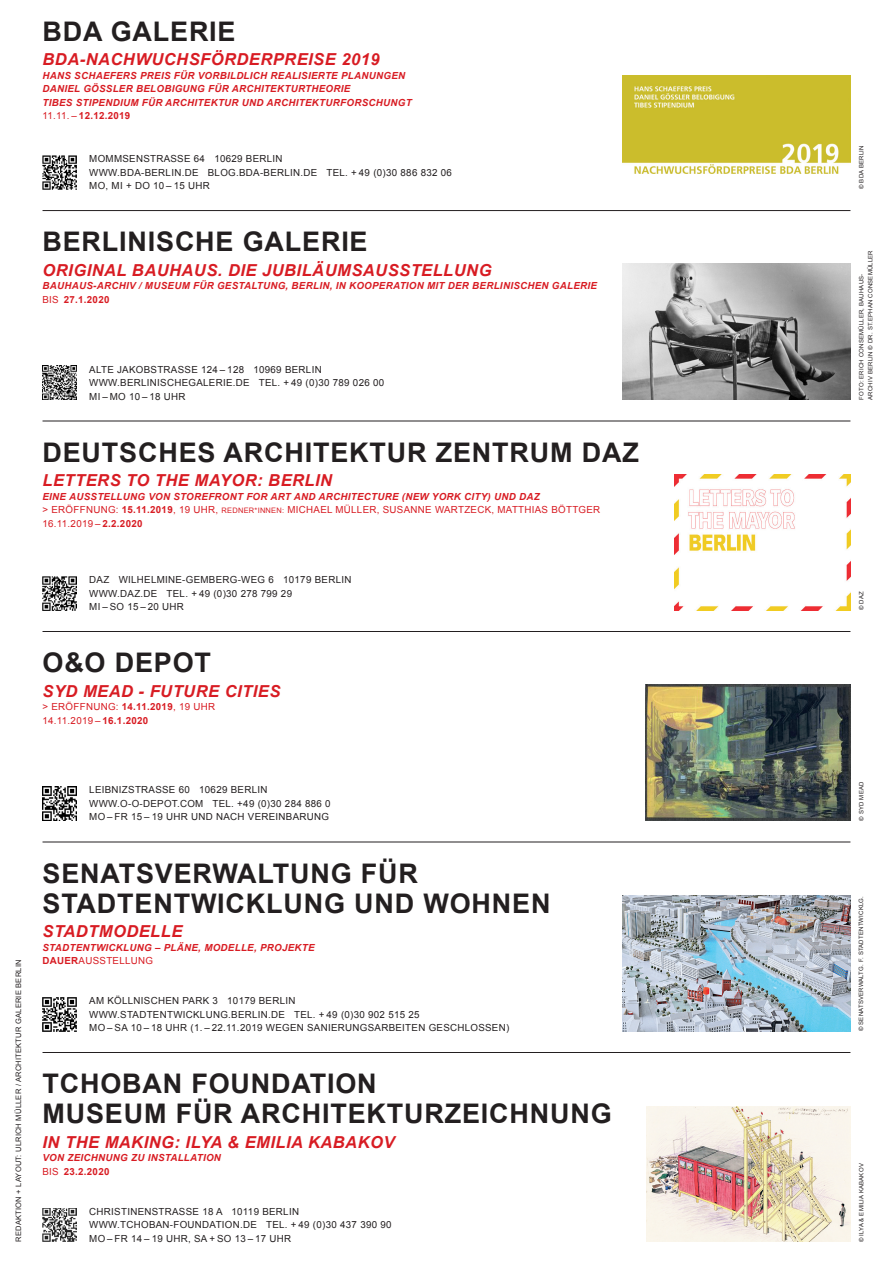
<style>
.page{position:relative;width:893px;height:1263px;background:#fff}
.page>*{position:absolute;margin:0;border:0;box-sizing:border-box;transform-origin:0 0}
.t1{font:700 27px "Arial";letter-spacing:.03em;color:#231f20}
.t2{font:italic 700 16.5px "Arial";letter-spacing:.03em;color:#d81c23}
.t3{font:9.75px "Arial";letter-spacing:.03em;color:#231f20}
.t4{font:italic 700 9.75px "Arial";letter-spacing:.03em;color:#d81c23}
.t5{font:9.75px "Arial";letter-spacing:.03em;color:#d81c23}
.t6{font:700 9.75px "Arial";letter-spacing:.03em;color:#d81c23}
.t7{font:7.5px "Arial";letter-spacing:.03em;color:#231f20}
.t8{font:6px "Arial";letter-spacing:.03em;color:#231f20}
.s1{font-weight:400}
.s2{font-weight:700}
.s3{font-size:7.5px}
</style>
<div class="page">
<hr style="left:43px;top:631px;width:807px;height:1px;background:#231f20">
<hr style="left:43px;top:210px;width:807px;height:1px;background:#231f20">
<img style="left:43px;top:1208px;width:34px;height:34px">
<hr style="left:43px;top:421px;width:807px;height:1px;background:#231f20">
<hr style="left:43px;top:1052px;width:807px;height:1px;background:#231f20">
<img style="left:43px;top:576px;width:34px;height:34px">
<img style="left:43px;top:997px;width:34px;height:34px">
<img style="left:623px;top:895px;width:227px;height:136px">
<img style="left:674px;top:474px;width:176px;height:136px">
<hr style="left:43px;top:842px;width:807px;height:1px;background:#231f20">
<img style="left:645px;top:685px;width:205px;height:136px">
<img style="left:43px;top:787px;width:33px;height:33px">
<img style="left:646px;top:1106px;width:204px;height:136px">
<img style="left:43px;top:366px;width:34px;height:34px">
<img style="left:623px;top:264px;width:227px;height:136px">
<img style="left:43px;top:155px;width:34px;height:34px">
<img style="left:623px;top:75px;width:227px;height:99px">
<p class="t1" style="left:43px;top:13px;width:195px">BDA GALERIE</p>
<p class="t2" style="left:43px;top:48px;width:339px">BDA-NACHWUCHSFÖRDERPREISE 2019</p>
<p class="t4" style="left:43px;top:69px;width:364px">HANS SCHAEFERS PREIS FÜR VORBILDLICH REALISIERTE PLANUNGEN</p>
<p class="t4" style="left:43px;top:82px;width:309px">DANIEL GÖSSLER BELOBIGUNG FÜR ARCHITEKTURTHEORIE</p>
<p class="t4" style="left:43px;top:96px;width:371px">TIBES STIPENDIUM FÜR ARCHITEKTUR UND ARCHITEKTURFORSCHUNGT</p>
<p class="t6" style="left:43px;top:109px;width:89px"><span class="s1">11.11. –</span> 12.12.2019</p>
<p class="t3" style="left:89px;top:152px;width:195px">MOMMSENSTRASSE 64 10629 BERLIN</p>
<p class="t3" style="left:89px;top:166px;width:364px">WWW.BDA-BERLIN.DE BLOG.BDA-BERLIN.DE TEL. + 49 (0)30 886 832 06</p>
<p class="t3" style="left:89px;top:179px;width:122px">MO, MI + DO 10 – 15 UHR</p>
<p class="t1" style="left:43px;top:224px;width:327px">BERLINISCHE GALERIE</p>
<p class="t2" style="left:43px;top:259px;width:450px">ORIGINAL BAUHAUS. DIE JUBILÄUMSAUSSTELLUNG</p>
<p class="t4" style="left:43px;top:279px;width:556px">BAUHAUS-ARCHIV / MUSEUM FÜR GESTALTUNG, BERLIN, IN KOOPERATION MIT DER BERLINISCHEN GALERIE</p>
<p class="t6" style="left:43px;top:293px;width:68px"><span class="s1">BIS</span> 27.1.2020</p>
<p class="t3" style="left:89px;top:363px;width:234px">ALTE JAKOBSTRASSE 124 – 128 10969 BERLIN</p>
<p class="t3" style="left:89px;top:376px;width:296px">WWW.BERLINISCHEGALERIE.DE TEL. + 49 (0)30 789 026 00</p>
<p class="t3" style="left:89px;top:390px;width:98px">MI – MO 10 – 18 UHR</p>
<p class="t1" style="left:43px;top:434px;width:598px">DEUTSCHES ARCHITEKTUR ZENTRUM DAZ</p>
<p class="t2" style="left:43px;top:469px;width:291px">LETTERS TO THE MAYOR: BERLIN</p>
<p class="t4" style="left:43px;top:490px;width:499px">EINE AUSSTELLUNG VON STOREFRONT FOR ART AND ARCHITECTURE (NEW YORK CITY) UND DAZ</p>
<p class="t5" style="left:43px;top:503px;width:559px">&gt; ERÖFFNUNG: <span class="s2">15.11.2019</span>, 19 UHR, <span class="s3">REDNER*INNEN:</span> MICHAEL MÜLLER, SUSANNE WARTZECK, MATTHIAS BÖTTGER</p>
<p class="t5" style="left:43px;top:517px;width:102px">16.11.2019 – <span class="s2">2.2.2020</span></p>
<p class="t3" style="left:89px;top:573px;width:264px">DAZ WILHELMINE-GEMBERG-WEG 6 10179 BERLIN</p>
<p class="t3" style="left:89px;top:587px;width:204px">WWW.DAZ.DE TEL. + 49 (0)30 278 799 29</p>
<p class="t3" style="left:89px;top:600px;width:96px">MI – SO 15 – 20 UHR</p>
<p class="t1" style="left:43px;top:645px;width:170px">O&amp;O DEPOT</p>
<p class="t2" style="left:43px;top:680px;width:239px">SYD MEAD - FUTURE CITIES</p>
<p class="t5" style="left:43px;top:700px;width:174px">&gt; ERÖFFNUNG: <span class="s2">14.11.2019</span>, 19 UHR</p>
<p class="t5" style="left:43px;top:714px;width:107px">14.11.2019 – <span class="s2">16.1.2020</span></p>
<p class="t8" style="left:857px;top:189px;width:45px;rotate:-90deg">© BDA BERLIN</p>
<p class="t8" style="left:866px;top:400px;width:151px;rotate:-90deg">ARCHIV BERLIN © DR. ST.EPHAN CONSEMÜLLER</p>
<p class="t8" style="left:857px;top:400px;width:127px;rotate:-90deg">FOTO: ERICH CONSEMÜLLER, BAUHAUS-</p>
<p class="t8" style="left:857px;top:610px;width:20px;rotate:-90deg">© DAZ</p>
<p class="t7" style="left:14px;top:1242px;width:284px;rotate:-90deg">REDAKTION + LAYOUT: ULRICH MÜLLER / ARCHITEKTUR GALERIE BERLIN</p>
<p class="t3" style="left:89px;top:784px;width:180px">LEIBNIZSTRASSE 60 10629 BERLIN</p>
<p class="t3" style="left:89px;top:797px;width:243px">WWW.O-O-DEPOT.COM TEL. +49 (0)30 284 886 0</p>
<p class="t3" style="left:89px;top:811px;width:241px">MO – FR 15 – 19 UHR UND NACH VEREINBARUNG</p>
<p class="t1" style="left:43px;top:855px;width:377px">SENATSVERWALTUNG FÜR</p>
<p class="t1" style="left:43px;top:885px;width:509px">STADTENTWICKLUNG UND WOHNEN</p>
<p class="t2" style="left:43px;top:920px;width:141px">STADTMODELLE</p>
<p class="t4" style="left:43px;top:941px;width:274px">STADTENTWICKLUNG – PLÄNE, MODELLE, PROJEKTE</p>
<p class="t5" style="left:43px;top:954px;width:112px"><span class="s2">DAUER</span>AUSSTELLUNG</p>
<p class="t3" style="left:89px;top:994px;width:208px">AM KÖLLNISCHEN PARK 3 10179 BERLIN</p>
<p class="t3" style="left:89px;top:1008px;width:332px">WWW.STADTENTWICKLUNG.BERLIN.DE TEL. + 49 (0)30 902 515 25</p>
<p class="t3" style="left:89px;top:1021px;width:422px">MO – SA 10 – 18 UHR (1. – 22.11.2019 WEGEN SANIERUNGSARBEITEN GESCHLOSSEN)</p>
<p class="t1" style="left:43px;top:1066px;width:336px">TCHOBAN FOUNDATION</p>
<p class="t1" style="left:43px;top:1096px;width:571px">MUSEUM FÜR ARCHITEKTURZEICHNUNG</p>
<p class="t8" style="left:857px;top:821px;width:41px;rotate:-90deg">© SYD MEAD</p>
<p class="t8" style="left:857px;top:1031px;width:137px;rotate:-90deg">© SENATSVERWALTG. F. STADTENTWICKLG.</p>
<p class="t2" style="left:43px;top:1131px;width:353px">IN THE MAKING: ILYA &amp; EMILIA KABAKOV</p>
<p class="t4" style="left:43px;top:1151px;width:180px">VON ZEICHNUNG ZU INSTALLATION</p>
<p class="t6" style="left:43px;top:1164px;width:68px"><span class="s1">BIS</span> 23.2.2020</p>
<p class="t8" style="left:857px;top:1242px;width:80px;rotate:-90deg">© ILYA &amp; EMILIA KABAKOV</p>
<p class="t3" style="left:89px;top:1205px;width:211px">CHRISTINENSTRASSE 18 A 10119 BERLIN</p>
<p class="t3" style="left:89px;top:1218px;width:304px">WWW.TCHOBAN-FOUNDATION.DE TEL. + 49 (0)30 437 390 90</p>
<p class="t3" style="left:89px;top:1232px;width:203px">MO – FR 14 – 19 UHR, SA + SO 13 – 17 UHR</p>
</div>
